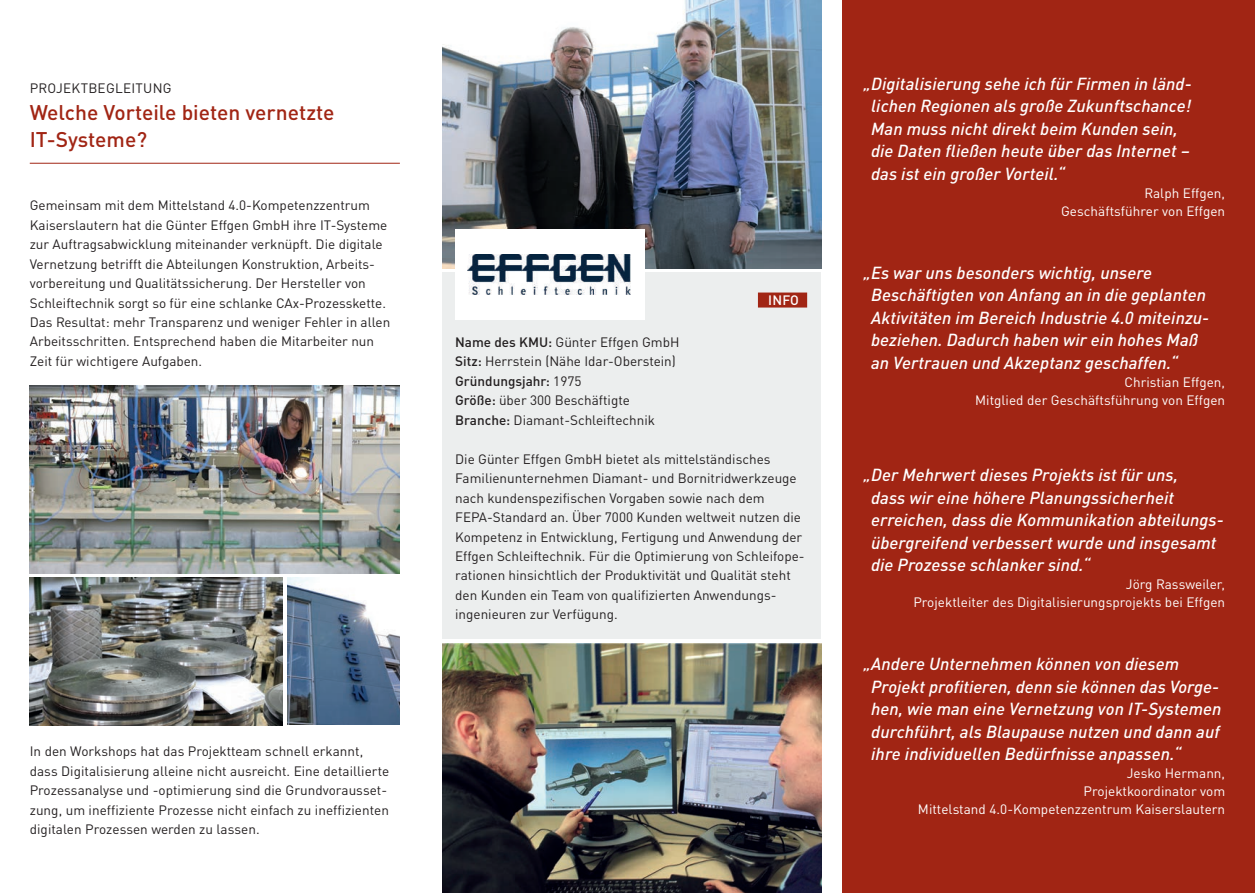
<style>
.page{position:relative;width:1255px;height:893px;background:#fff}
.page>*{position:absolute;margin:0;border:0;box-sizing:border-box;transform-origin:0 0}
.t1{font:500 21px/27px "DINOT";color:#a12514}
.t2{font:italic 500 17.25px/22.5px "DINOT";letter-spacing:.005em;color:#fff}
.t3{font:13.5px/19.5px "DINOT";color:#231f20}
.t4{font:13.5px/18px "DINOT";letter-spacing:.005em;color:#fff;text-align:right}
.t5{font:500 13.5px "DINOT";color:#fff}
.s1{font-weight:500}
</style>
<div class="page">
<div style="left:842px;top:0;width:412px;height:893px;background:#a12514"></div>
<hr style="left:30px;top:163px;width:370px;height:1px;background:#a12514">
<div style="left:442px;top:273px;width:379px;height:366px;background:#eceeee"></div>
<div style="left:758px;top:293px;width:49px;height:15px;background:#a12514"></div>
<img style="left:442px;top:643px;width:379px;height:250px">
<img style="left:442px;top:0;width:379px;height:269px">
<div style="left:455px;top:230px;width:189px;height:90px;background:#fff"></div>
<img style="left:468px;top:254px;width:162px;height:41px">
<img style="left:287px;top:578px;width:113px;height:147px">
<img style="left:30px;top:386px;width:369px;height:187px">
<img style="left:30px;top:578px;width:253px;height:147px">
<p class="t3" style="left:30px;top:78px;width:143px">PROJEKTBEGLEITUNG</p>
<h1 class="t1" style="left:30px;top:98px;width:306px">Welche Vorteile bieten vernetzte<br>IT-Systeme?</h1>
<p class="t3" style="left:30px;top:195px;width:342px">Gemeinsam mit dem Mittelstand 4.0-Kompetenzzentrum</p>
<p class="t3" style="left:30px;top:214px;width:362px">Kaiserslautern hat die Günter Effgen GmbH ihre IT-Systeme zur Auftragsabwicklung miteinander verknüpft. Die digitale Vernetzung betrifft die Abteilungen Konstruktion, Arbeits&shy;vorbereitung und Qualitätssicherung. Der Hersteller von Schleiftechnik sorgt so für eine schlanke CAx-Prozesskette.<br>Das Resultat: mehr Transparenz und weniger Fehler in allen Arbeitsschritten. Entsprechend haben die Mitarbeiter nun Zeit für wichtigere Aufgaben.</p>
<p class="t3" style="left:30px;top:740px;width:361px">In den Workshops hat das Projektteam schnell erkannt, dass Digitalisierung alleine nicht ausreicht. Eine detaillierte Prozessanalyse und -optimierung sind die Grundvorausset&shy;zung, um ineffiziente Prozesse nicht einfach zu ineffizienten digitalen Prozessen werden zu lassen.</p>
<p class="t5" style="left:768px;top:289px;width:32px">INFO</p>
<p class="t3" style="left:455px;top:331px;width:226px"><span class="s1">Name des KMU:</span> Günter Effgen GmbH<br><span class="s1">Sitz:</span> Herrstein (Nähe Idar-Oberstein)<br><span class="s1">Gründungsjahr:</span> 1975<br><span class="s1">Größe:</span> über 300 Beschäftigte<br><span class="s1">Branche:</span> Diamant-Schleiftechnik</p>
<p class="t3" style="left:455px;top:448px;width:351px">Die Günter Effgen GmbH bietet als mittelständisches Familienunternehmen Diamant- und Bornitridwerkzeuge nach kundenspezifischen Vorgaben sowie nach dem FEPA-Standard an. Über 7000 Kunden weltweit nutzen die Kompetenz in Entwicklung, Fertigung und Anwendung der Effgen Schleiftechnik. Für die Optimierung von Schleifope&shy;rationen hinsichtlich der Produktivität und Qualität steht den Kunden ein Team von qualifizierten Anwendungs&shy;ingenieuren zur Verfügung.</p>
<p class="t2" style="left:871px;top:71px;width:322px;text-indent:-8px">„ Digitalisierung sehe ich für Firmen in länd&shy;lichen Regionen als große Zukunftschance!<br>Man muss nicht direkt beim Kunden sein, die Daten fließen heute über das Internet – das ist ein großer Vorteil.“</p>
<p class="t4" style="left:1061px;top:183px;width:166px">Ralph Effgen,<br>Geschäftsführer von Effgen</p>
<p class="t2" style="left:871px;top:260px;width:340px;text-indent:-8px">„ Es war uns besonders wichtig, unsere Beschäftigten von Anfang an in die geplanten Aktivitäten im Bereich Industrie 4.0 miteinzu&shy;beziehen. Dadurch haben wir ein hohes Maß an Vertrauen und Akzeptanz geschaffen.“</p>
<p class="t4" style="left:975px;top:372px;width:251px">Christian Effgen,<br>Mitglied der Geschäftsführung von Effgen</p>
<p class="t2" style="left:871px;top:463px;width:354px;text-indent:-8px">„ Der Mehrwert dieses Projekts ist für uns,<br>dass wir eine höhere Planungssicherheit erreichen, dass die Kommunikation abteilungs&shy;übergreifend verbessert wurde und insgesamt die Prozesse schlanker sind.“</p>
<p class="t4" style="left:913px;top:574px;width:313px">Jörg Rassweiler,<br>Projektleiter des Digitalisierungsprojekts bei Effgen</p>
<p class="t2" style="left:871px;top:652px;width:351px;text-indent:-8px">„ Andere Unternehmen können von diesem Projekt profitieren, denn sie können das Vorge&shy;hen, wie man eine Vernetzung von IT-Systemen durchführt, als Blaupause nutzen und dann auf ihre individuellen Bedürfnisse anpassen.“</p>
<p class="t4" style="left:917px;top:763px;width:309px">Jesko Hermann,<br>Projektkoordinator vom<br>Mittelstand 4.0-Kompetenzzentrum Kaiserslautern</p>
</div>
